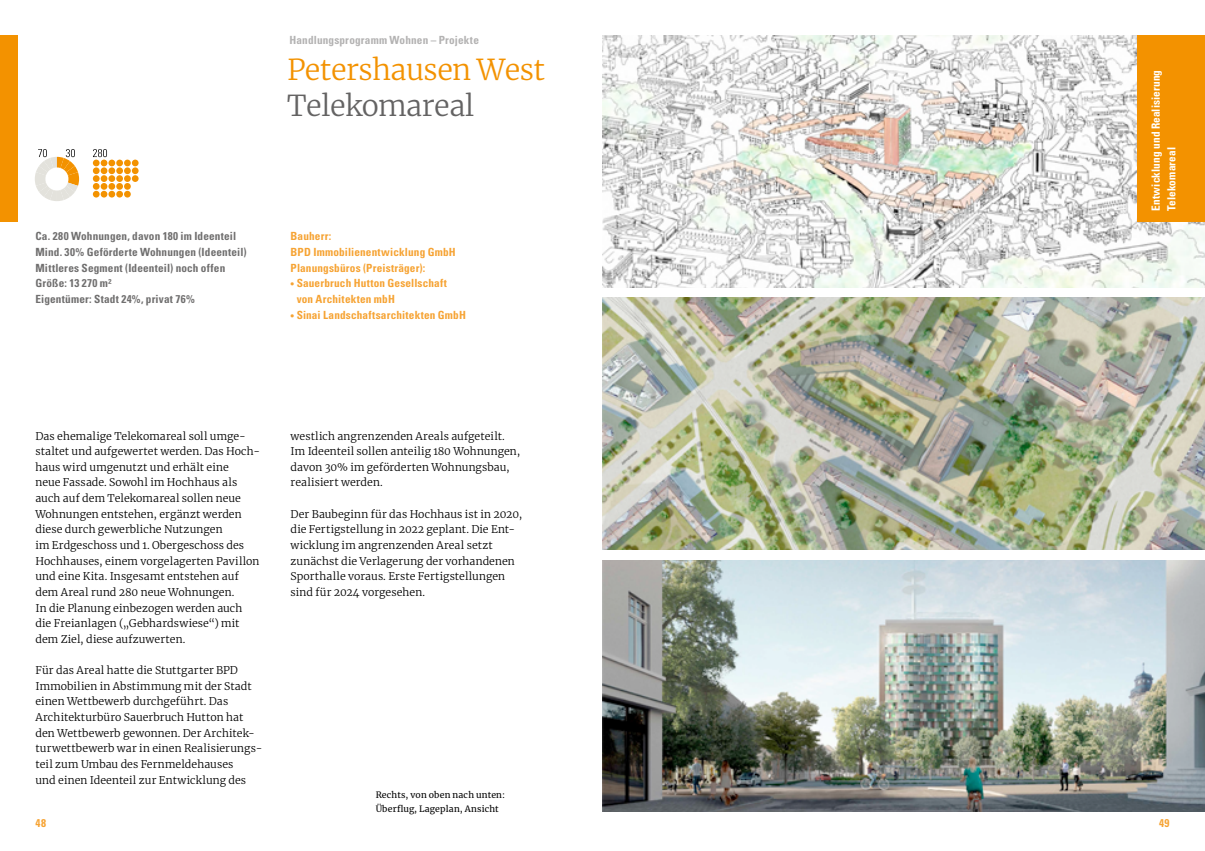
<style>
.page{position:relative;width:1205px;height:851px;background:#fff}
.page>*{position:absolute;margin:0;border:0;box-sizing:border-box;transform-origin:0 0}
.t1{font:300 28.75px "Merriweather";letter-spacing:-.02em;color:#f39200}
.t2{font:300 28.75px "Merriweather";letter-spacing:-.015em;color:#646363}
.t3{font:700 condensed 11.25px/15.6px "Univers LT Std";letter-spacing:.015em;color:#706f6f}
.t4{font:700 condensed 11.25px/15.6px "Univers LT Std";letter-spacing:.015em;color:#f6a333}
.t5{font:700 condensed 11.25px/15.6px "Univers LT Std";letter-spacing:.015em;color:#fff}
.t6{font:700 condensed 11.25px "Univers LT Std";letter-spacing:.015em;color:#b3b2b2}
.t7{font:300 10.62px/15.6px "Merriweather";letter-spacing:.01em;color:#000}
.t8{font:8.75px/13.1px "Merriweather";letter-spacing:.02em;color:#000}
.s1{font-size:8.75px}
</style>
<div class="page">
<img style="left:602px;top:35px;width:603px;height:252px">
<div style="left:1137px;top:35px;width:68px;height:186px;background:#f39200"></div>
<div style="left:0;top:35px;width:18px;height:186px;background:#f39200"></div>
<svg style="left:35px;top:149px;width:44px;height:52px"></svg>
<div style="left:93px;top:159px;width:7px;height:7px;background:#f39200;border-radius:50%"></div>
<div style="left:93px;top:167px;width:7px;height:7px;background:#f39200;border-radius:50%"></div>
<div style="left:93px;top:175px;width:7px;height:7px;background:#f39200;border-radius:50%"></div>
<div style="left:93px;top:183px;width:7px;height:7px;background:#f39200;border-radius:50%"></div>
<div style="left:93px;top:191px;width:7px;height:6px;background:#f39200;border-radius:50%"></div>
<div style="left:101px;top:159px;width:6px;height:7px;background:#f39200;border-radius:50%"></div>
<div style="left:101px;top:167px;width:6px;height:7px;background:#f39200;border-radius:50%"></div>
<div style="left:101px;top:175px;width:6px;height:7px;background:#f39200;border-radius:50%"></div>
<div style="left:101px;top:183px;width:6px;height:7px;background:#f39200;border-radius:50%"></div>
<svg style="left:101px;top:191px;width:6px;height:6px"></svg>
<div style="left:108px;top:159px;width:7px;height:7px;background:#f39200;border-radius:50%"></div>
<div style="left:108px;top:167px;width:7px;height:7px;background:#f39200;border-radius:50%"></div>
<div style="left:108px;top:175px;width:7px;height:7px;background:#f39200;border-radius:50%"></div>
<div style="left:108px;top:183px;width:7px;height:7px;background:#f39200;border-radius:50%"></div>
<div style="left:108px;top:191px;width:7px;height:6px;background:#f39200;border-radius:50%"></div>
<div style="left:116px;top:159px;width:7px;height:7px;background:#f39200;border-radius:50%"></div>
<div style="left:116px;top:167px;width:7px;height:7px;background:#f39200;border-radius:50%"></div>
<div style="left:116px;top:175px;width:7px;height:7px;background:#f39200;border-radius:50%"></div>
<div style="left:116px;top:183px;width:7px;height:7px;background:#f39200;border-radius:50%"></div>
<div style="left:116px;top:191px;width:7px;height:6px;background:#f39200;border-radius:50%"></div>
<div style="left:124px;top:159px;width:7px;height:7px;background:#f39200;border-radius:50%"></div>
<div style="left:124px;top:167px;width:7px;height:7px;background:#f39200;border-radius:50%"></div>
<div style="left:124px;top:175px;width:7px;height:7px;background:#f39200;border-radius:50%"></div>
<div style="left:124px;top:183px;width:7px;height:7px;background:#f39200;border-radius:50%"></div>
<div style="left:124px;top:191px;width:7px;height:6px;background:#f39200;border-radius:50%"></div>
<div style="left:132px;top:159px;width:7px;height:7px;background:#f39200;border-radius:50%"></div>
<div style="left:132px;top:167px;width:7px;height:7px;background:#f39200;border-radius:50%"></div>
<div style="left:132px;top:175px;width:7px;height:7px;background:#f39200;border-radius:50%"></div>
<svg style="left:93px;top:149px;width:14px;height:8px"></svg>
<img style="left:602px;top:298px;width:603px;height:251px">
<img style="left:602px;top:560px;width:603px;height:251px">
<p class="t6" style="left:290px;top:33px;width:191px">Handlungsprogramm Wohnen – Projekte</p>
<h1 class="t1" style="left:287px;top:49px;width:260px">Petershausen West</h1>
<h1 class="t2" style="left:287px;top:86px;width:189px">Telekomareal</h1>
<p class="t3" style="left:35px;top:228px;width:213px">Ca. 280 Wohnungen, davon 180 im Ideenteil Mind. 30% Geförderte Wohnungen (Ideenteil)<br>Mittleres Segment (Ideenteil) noch offen Größe: 13 270 m²<br>Eigentümer: Stadt 24%, privat 76%</p>
<p class="t4" style="left:291px;top:228px;width:167px">Bauherr:<br>BPD Immobilienentwicklung GmbH<br>Planungsbüros (Preisträger):</p>
<p class="t4" style="left:297px;top:275px;width:152px;text-indent:-6px"><span class="s1">•</span> Sauerbruch Hutton Gesellschaft von Architekten mbH</p>
<p class="t4" style="left:291px;top:306px;width:177px"><span class="s1">•</span> Sinai Landschaftsarchitekten GmbH</p>
<p class="t7" style="left:35px;top:427px;width:226px">Das ehemalige Telekomareal soll umge&shy;staltet und aufgewertet werden. Das Hoch&shy;haus wird umgenutzt und erhält eine<br>neue Fassade. Sowohl im Hochhaus als auch auf dem Telekomareal sollen neue Wohnungen entstehen, ergänzt werden diese durch gewerbliche Nutzungen<br>im Erdgeschoss und 1. Obergeschoss des Hochhauses, einem vorgelagerten Pavillon und eine Kita. Insgesamt entstehen auf dem Areal rund 280 neue Wohnungen.<br>In die Planung einbezogen werden auch die Freianlagen („Gebhardswiese“) mit dem Ziel, diese aufzuwerten.</p>
<p class="t7" style="left:35px;top:662px;width:228px">Für das Areal hatte die Stuttgarter BPD Immobilien in Abstimmung mit der Stadt einen Wettbewerb durchgeführt. Das Architekturbüro Sauerbruch Hutton hat den Wettbewerb gewonnen. Der Architek&shy;turwettbewerb war in einen Realisierungs&shy;teil zum Umbau des Fernmeldehauses<br>und einen Ideenteil zur Entwicklung des</p>
<p class="t7" style="left:291px;top:427px;width:231px">westlich angrenzenden Areals aufgeteilt.<br>Im Ideenteil sollen anteilig 180 Wohnungen, davon 30% im geförderten Wohnungsbau, realisiert werden.</p>
<p class="t7" style="left:291px;top:505px;width:233px">Der Baubeginn für das Hochhaus ist in 2020, die Fertigstellung in 2022 geplant. Die Ent&shy;wicklung im angrenzenden Areal setzt zunächst die Verlagerung der vorhandenen Sporthalle voraus. Erste Fertigstellungen sind für 2024 vorgesehen.</p>
<p class="t8" style="left:376px;top:788px;width:131px">Rechts, von oben nach unten:<br>Überflug, Lageplan, Ansicht</p>
<p class="t5" style="left:1148px;top:211px;width:142px;rotate:-90deg">Entwicklung und Realisierung<br>Telekomareal</p>
<p class="t4" style="left:35px;top:815px;width:12px">48</p>
<p class="t4" style="left:1159px;top:815px;width:12px">49</p>
</div>
